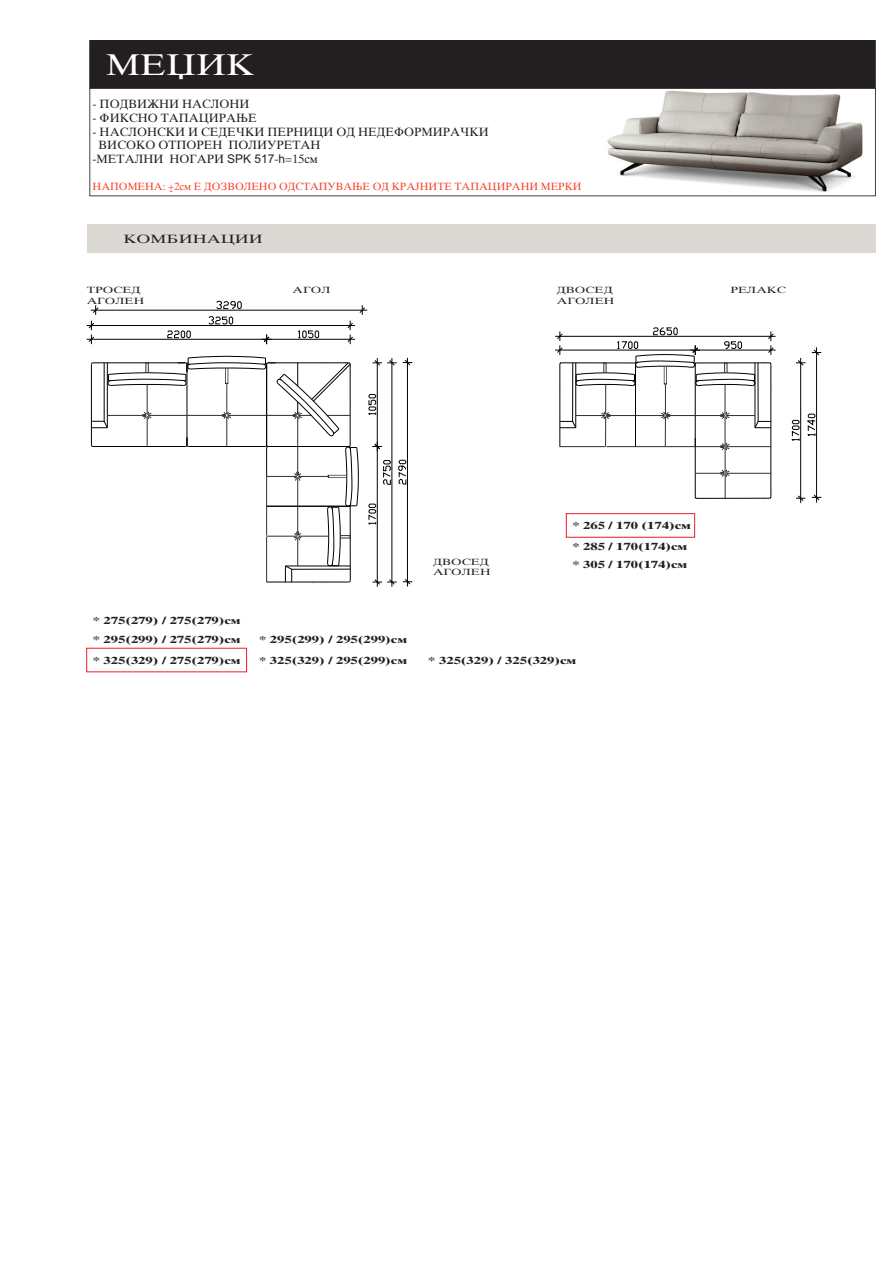
<style>
.page{position:relative;width:893px;height:1263px;background:#fff}
.page>*{position:absolute;margin:0;border:0;box-sizing:border-box;transform-origin:0 0}
.t1{font:30px "MACC Times";color:#fff;scale:1.2 1}
.t2{font:12px "MACC Times";color:#231f20}
.t3{font:12px "MACC Times";color:#231f20;scale:1.4 1}
.t4{font:12px "MACC Times";color:#f94028}
.t5{font:10.5px "MACC Times";color:#f94028}
.t6{font:700 10.35px/18.8px "MACC Times";color:#231f20;scale:1.4 1}
.t7{font:9px/10.5px "MACC Times";color:#231f20;scale:1.4 1}
.s1{font-family:"Arial"}
</style>
<div class="page">
<img style="left:607px;top:90px;width:256px;height:102px">
<div style="left:90px;top:88px;width:786px;height:108px;border:1px solid #414142"></div>
<div style="left:89px;top:40px;width:786px;height:48px;background:#231f20"></div>
<div style="left:87px;top:224px;width:788px;height:29px;background:#dcd8d4"></div>
<hr style="left:87px;top:339px;width:184px;height:1px;background:#000">
<svg style="left:167px;top:330px;width:24px;height:9px"></svg>
<hr style="left:262px;top:339px;width:93px;height:1px;background:#000">
<svg style="left:263px;top:335px;width:7px;height:9px"></svg>
<svg style="left:297px;top:330px;width:22px;height:9px"></svg>
<hr style="left:377px;top:358px;width:1px;height:93px;background:#000">
<svg style="left:368px;top:394px;width:9px;height:22px"></svg>
<hr style="left:377px;top:442px;width:1px;height:145px;background:#000">
<svg style="left:373px;top:443px;width:9px;height:7px"></svg>
<svg style="left:368px;top:503px;width:9px;height:22px"></svg>
<hr style="left:555px;top:350px;width:145px;height:1px;background:#000">
<hr style="left:695px;top:438px;width:1px;height:59px;background:#000">
<hr style="left:697px;top:498px;width:72px;height:1px;background:#000">
<hr style="left:770px;top:364px;width:1px;height:133px;background:#000">
<hr style="left:725px;top:416px;width:1px;height:82px;background:#2e2e2e">
<hr style="left:726px;top:473px;width:45px;height:1px;background:#2e2e2e">
<svg style="left:695px;top:469px;width:35px;height:9px"></svg>
<hr style="left:800px;top:358px;width:1px;height:145px;background:#000">
<svg style="left:796px;top:359px;width:9px;height:7px"></svg>
<svg style="left:796px;top:495px;width:9px;height:7px"></svg>
<hr style="left:690px;top:350px;width:86px;height:1px;background:#000">
<svg style="left:694px;top:491px;width:3px;height:8px"></svg>
<svg style="left:764px;top:491px;width:8px;height:8px"></svg>
<hr style="left:555px;top:336px;width:221px;height:1px;background:#000">
<svg style="left:556px;top:327px;width:218px;height:124px"></svg>
<hr style="left:87px;top:325px;width:268px;height:1px;background:#000">
<svg style="left:88px;top:321px;width:7px;height:23px"></svg>
<svg style="left:208px;top:316px;width:25px;height:9px"></svg>
<svg style="left:347px;top:321px;width:7px;height:23px"></svg>
<hr style="left:392px;top:358px;width:1px;height:229px;background:#000">
<svg style="left:373px;top:359px;width:24px;height:7px"></svg>
<svg style="left:383px;top:460px;width:8px;height:25px"></svg>
<svg style="left:91px;top:356px;width:268px;height:227px"></svg>
<svg style="left:373px;top:579px;width:24px;height:6px"></svg>
<div style="left:566px;top:513px;width:129px;height:24px;border:1px solid #ed1c24"></div>
<hr style="left:91px;top:310px;width:276px;height:1px;background:#000">
<svg style="left:92px;top:305px;width:7px;height:10px"></svg>
<svg style="left:359px;top:305px;width:7px;height:10px"></svg>
<hr style="left:407px;top:358px;width:1px;height:228px;background:#000">
<svg style="left:403px;top:359px;width:9px;height:7px"></svg>
<svg style="left:403px;top:578px;width:9px;height:7px"></svg>
<svg style="left:398px;top:460px;width:9px;height:25px"></svg>
<svg style="left:216px;top:301px;width:26px;height:9px"></svg>
<hr style="left:816px;top:347px;width:1px;height:156px;background:#000">
<svg style="left:812px;top:349px;width:9px;height:7px"></svg>
<svg style="left:812px;top:494px;width:9px;height:7px"></svg>
<svg style="left:791px;top:413px;width:25px;height:29px"></svg>
<h1 class="t1" style="left:106px;top:54px;width:125px">MEXIK</h1>
<p class="t2" style="left:93px;top:99px;width:158px">- PODVI@NI NASLONI</p>
<p class="t2" style="left:93px;top:113px;width:166px">- FIKSNO TAPACIRAWE</p>
<p class="t2" style="left:93px;top:127px;width:398px">- NASLONSKI I SEDE^KI PERNICI OD NEDEFORMIRA^KI</p>
<p class="t2" style="left:99px;top:141px;width:223px">VISOKO OTPOREN POLIURETAN</p>
<p class="t2" style="left:93px;top:155px;width:227px">-METALNI NOGARI <span class="s1">SPK 517</span>-<span class="s1">h</span>=15sm</p>
<p class="t5" style="left:93px;top:182px;width:490px">NAPOMENA: +2sm E DOZVOLENO ODSTAPUVAWE OD KRAJNITE TAPACIRANI MERKI</p>
<p class="t4" style="left:169px;top:186px;width:5px">-</p>
<p class="t3" style="left:124px;top:234px;width:101px">KOMBINACII</p>
<p class="t7" style="left:87px;top:286px;width:43px">TROSED<br>AGOLEN</p>
<p class="t7" style="left:293px;top:286px;width:29px">AGOL</p>
<p class="t7" style="left:557px;top:286px;width:43px">DVOSED<br>AGOLEN</p>
<p class="t7" style="left:730px;top:286px;width:41px">RELAKS</p>
<p class="t6" style="left:93px;top:613px;width:107px;line-height:18.3px">* 275(279) / 275(279)sm * 295(299) / 275(279)sm</p>
<p class="t6" style="left:93px;top:652px;width:107px">* 325(329) / 275(279)sm</p>
<p class="t6" style="left:259px;top:631px;width:107px">* 295(299) / 295(299)sm</p>
<p class="t6" style="left:259px;top:652px;width:107px">* 325(329) / 295(299)sm</p>
<p class="t7" style="left:433px;top:558px;width:43px">DVOSED<br>AGOLEN</p>
<p class="t6" style="left:572px;top:517px;width:86px">* 265 / 170 (174)sm</p>
<p class="t6" style="left:572px;top:538px;width:84px">* 285 / 170(174)sm * 305 / 170(174)sm</p>
<p class="t6" style="left:428px;top:652px;width:107px">* 325(329) / 325(329)sm</p>
</div>
